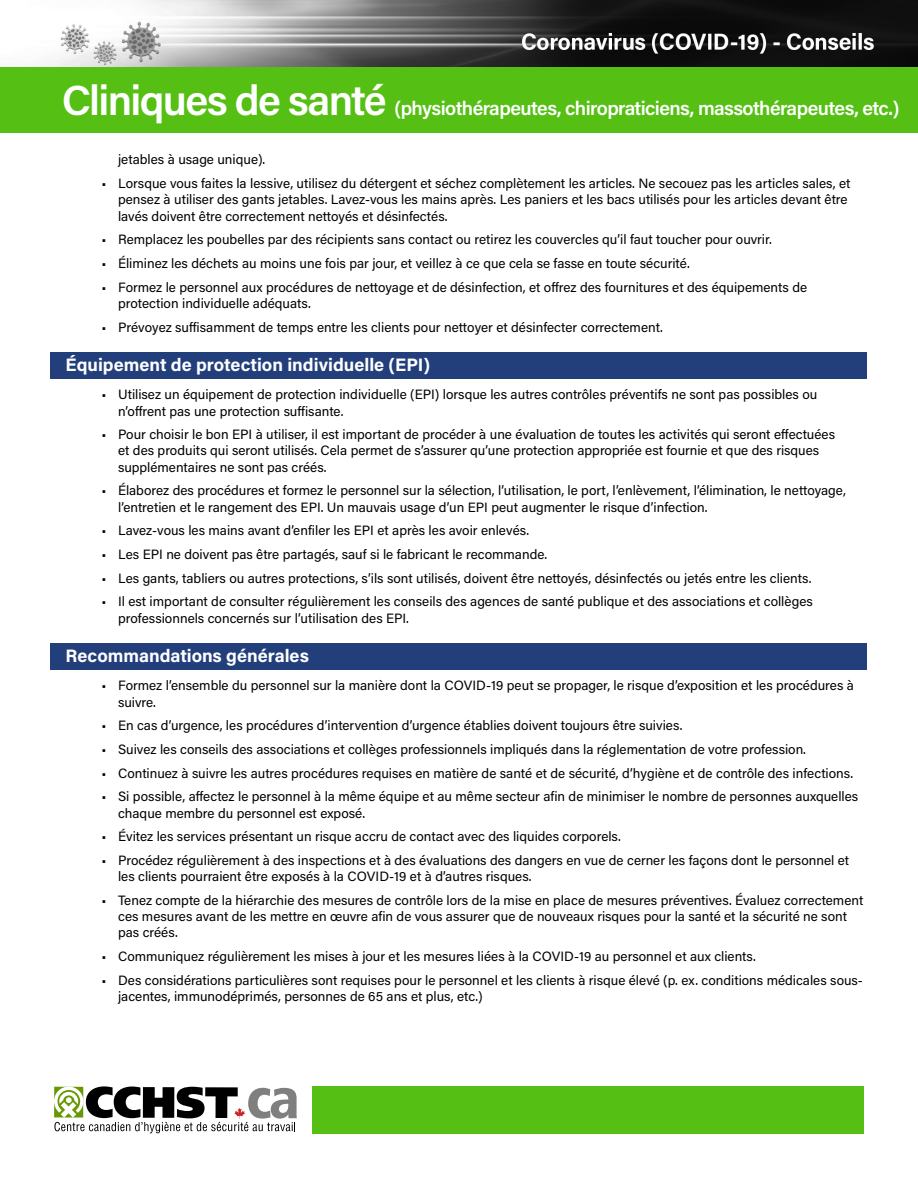
<style>
.page{position:relative;width:918px;height:1188px;background:#fff}
.page>*{position:absolute;margin:0;border:0;box-sizing:border-box;transform-origin:0 0}
.t1{font:600 19.5px "Acumin Pro";letter-spacing:-.03em;color:#fff}
.subheads{font:700 18px "Acumin Pro";color:#fff}
.body_bullets{font:13.5px/16.2px "Acumin Pro";color:#000}
.s1{font-size:42px}
</style>
<div class="page">
<div style="left:313px;top:1086px;width:551px;height:48px;background:#55c013"></div>
<img style="left:0;top:0;width:918px;height:68px">
<div style="left:51px;top:352px;width:816px;height:27px;background:#223f7c"></div>
<div style="left:51px;top:643px;width:816px;height:27px;background:#223f7c"></div>
<div style="left:0;top:68px;width:918px;height:65px;background:#55c013"></div>
<svg style="left:54px;top:1086px;width:243px;height:47px"></svg>
<h1 class="t1" style="left:62px;top:95px;width:839px"><span class="s1">Cliniques de santé</span> (physiothérapeutes, chiropraticiens, massothérapeutes, etc.)</h1>
<p class="body_bullets" style="left:118px;top:151px;width:149px">jetables à usage unique).</p>
<p class="body_bullets" style="left:118px;top:175px;width:734px;text-indent:-16px">• Lorsque vous faites la lessive, utilisez du détergent et séchez complètement les articles. Ne secouez pas les articles sales, et pensez à utiliser des gants jetables. Lavez-vous les mains après. Les paniers et les bacs utilisés pour les articles devant être lavés doivent être correctement nettoyés et désinfectés.</p>
<p class="body_bullets" style="left:102px;top:231px;width:672px">• Remplacez les poubelles par des récipients sans contact ou retirez les couvercles qu’il faut toucher pour ouvrir.</p>
<p class="body_bullets" style="left:102px;top:255px;width:590px">• Éliminez les déchets au moins une fois par jour, et veillez à ce que cela se fasse en toute sécurité.</p>
<p class="body_bullets" style="left:118px;top:278px;width:691px;text-indent:-16px">• Formez le personnel aux procédures de nettoyage et de désinfection, et offrez des fournitures et des équipements de protection individuelle adéquats.</p>
<p class="body_bullets" style="left:102px;top:318px;width:563px">• Prévoyez suffisamment de temps entre les clients pour nettoyer et désinfecter correctement.</p>
<p class="subheads" style="left:66px;top:352px;width:366px">Équipement de protection individuelle (EPI)</p>
<p class="body_bullets" style="left:118px;top:386px;width:701px;text-indent:-16px">• Utilisez un équipement de protection individuelle (EPI) lorsque les autres contrôles préventifs ne sont pas possibles ou n’offrent pas une protection suffisante.</p>
<p class="body_bullets" style="left:118px;top:426px;width:719px;text-indent:-16px">• Pour choisir le bon EPI à utiliser, il est important de procéder à une évaluation de toutes les activités qui seront effectuées et des produits qui seront utilisés. Cela permet de s’assurer qu’une protection appropriée est fournie et que des risques supplémentaires ne sont pas créés.</p>
<p class="body_bullets" style="left:118px;top:482px;width:729px;text-indent:-16px">• Élaborez des procédures et formez le personnel sur la sélection, l’utilisation, le port, l’enlèvement, l’élimination, le nettoyage, l’entretien et le rangement des EPI. Un mauvais usage d’un EPI peut augmenter le risque d’infection.</p>
<p class="body_bullets" style="left:102px;top:522px;width:429px">• Lavez-vous les mains avant d’enfiler les EPI et après les avoir enlevés.</p>
<p class="body_bullets" style="left:102px;top:546px;width:447px">• Les EPI ne doivent pas être partagés, sauf si le fabricant le recommande.</p>
<p class="body_bullets" style="left:102px;top:569px;width:711px">• Les gants, tabliers ou autres protections, s’ils sont utilisés, doivent être nettoyés, désinfectés ou jetés entre les clients.</p>
<p class="body_bullets" style="left:118px;top:593px;width:696px;text-indent:-16px">• Il est important de consulter régulièrement les conseils des agences de santé publique et des associations et collèges professionnels concernés sur l’utilisation des EPI.</p>
<p class="subheads" style="left:66px;top:643px;width:245px">Recommandations générales</p>
<p class="body_bullets" style="left:118px;top:677px;width:737px;text-indent:-16px">• Formez l’ensemble du personnel sur la manière dont la COVID-19 peut se propager, le risque d’exposition et les procédures à suivre.</p>
<p class="body_bullets" style="left:102px;top:717px;width:582px">• En cas d’urgence, les procédures d’intervention d’urgence établies doivent toujours être suivies.</p>
<p class="body_bullets" style="left:102px;top:741px;width:706px">• Suivez les conseils des associations et collèges professionnels impliqués dans la réglementation de votre profession.</p>
<p class="body_bullets" style="left:102px;top:764px;width:753px">• Continuez à suivre les autres procédures requises en matière de santé et de sécurité, d’hygiène et de contrôle des infections.</p>
<p class="body_bullets" style="left:118px;top:788px;width:742px;text-indent:-16px">• Si possible, affectez le personnel à la même équipe et au même secteur afin de minimiser le nombre de personnes auxquelles chaque membre du personnel est exposé.</p>
<p class="body_bullets" style="left:102px;top:828px;width:521px">• Évitez les services présentant un risque accru de contact avec des liquides corporels.</p>
<p class="body_bullets" style="left:118px;top:852px;width:733px;text-indent:-16px">• Procédez régulièrement à des inspections et à des évaluations des dangers en vue de cerner les façons dont le personnel et les clients pourraient être exposés à la COVID-19 et à d’autres risques.</p>
<p class="body_bullets" style="left:118px;top:891px;width:747px;text-indent:-16px">• Tenez compte de la hiérarchie des mesures de contrôle lors de la mise en place de mesures préventives. Évaluez correctement ces mesures avant de les mettre en œuvre afin de vous assurer que de nouveaux risques pour la santé et la sécurité ne sont pas créés.</p>
<p class="body_bullets" style="left:102px;top:948px;width:656px">• Communiquez régulièrement les mises à jour et les mesures liées à la COVID-19 au personnel et aux clients.</p>
<p class="body_bullets" style="left:118px;top:971px;width:746px;text-indent:-16px">• Des considérations particulières sont requises pour le personnel et les clients à risque élevé (p. ex. conditions médicales sous&shy;jacentes, immunodéprimés, personnes de 65 ans et plus, etc.)</p>
</div>
